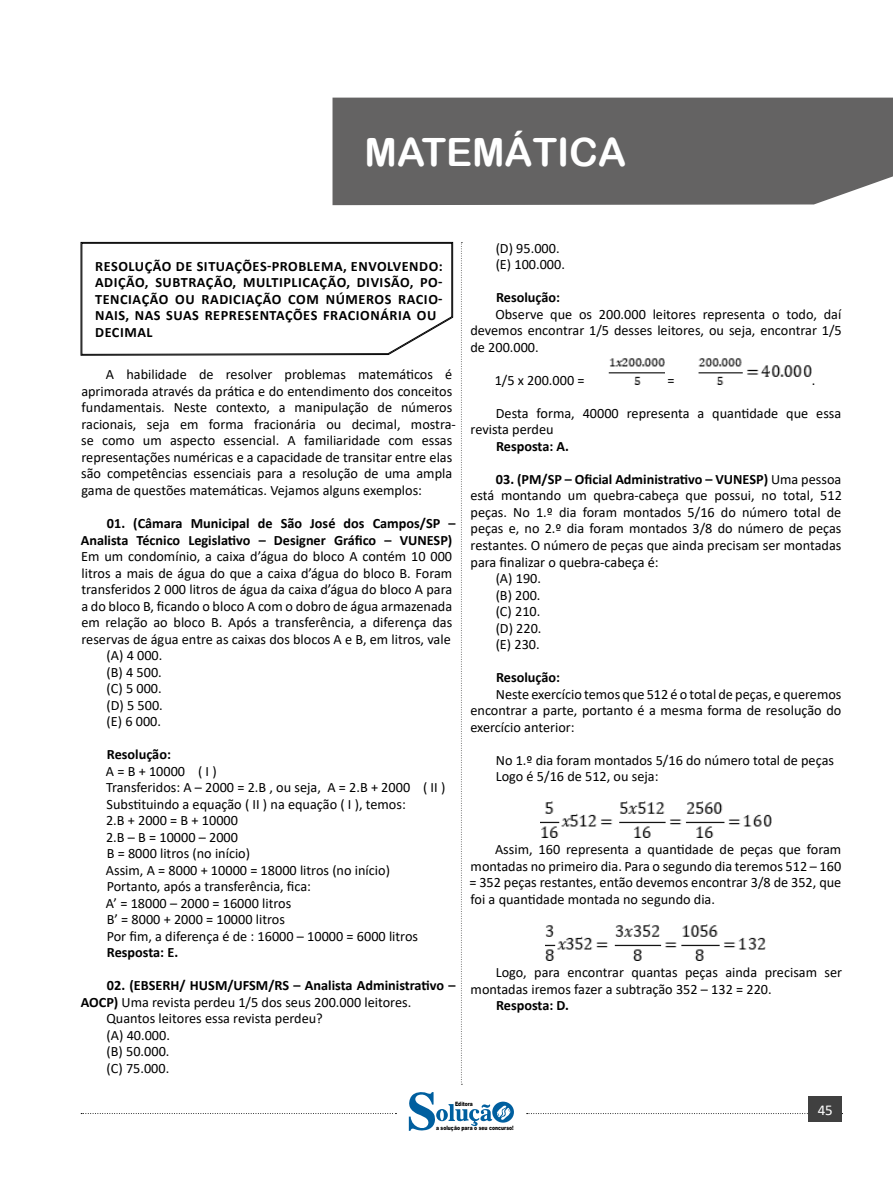
<style>
.page{position:relative;width:893px;height:1191px;background:#fff}
.page>*{position:absolute;margin:0;border:0;box-sizing:border-box;transform-origin:0 0}
.TÍTULO_DE_MATÉRIA{font:39px "Arial Rounded MT Bold";color:#fff}
.t1{font:15px "Calibri";color:#fff}
.t2{font:14.25px/16.5px "Calibri";color:#000}
.CAIXINHAS{font:700 14.25px/16.5px "Calibri";letter-spacing:.04em;color:#000}
.CAIXINHAS-2{font:700 14.25px/16.5px "Calibri";color:#000}
.t3{font:900 6px "Arial";color:#000;scale:.76 1}
.s1{font-weight:700}
.s2{font-weight:400}
</style>
<div class="page">
<svg style="left:461px;top:242px;width:1px;height:843px"></svg>
<svg style="left:409px;top:1092px;width:105px;height:39px"></svg>
<div style="left:332px;top:98px;width:561px;height:107px;background:#646363"></div>
<svg style="left:527px;top:1113px;width:316px;height:1px"></svg>
<svg style="left:81px;top:1113px;width:315px;height:1px"></svg>
<div style="left:809px;top:1096px;width:33px;height:26px;background:#404040"></div>
<svg style="left:81px;top:242px;width:372px;height:114px"></svg>
<img style="left:608px;top:358px;width:56px;height:27px">
<img style="left:698px;top:358px;width:114px;height:27px">
<img style="left:541px;top:801px;width:230px;height:37px">
<img style="left:545px;top:924px;width:221px;height:36px">
<p class="TÍTULO_DE_MATÉRIA" style="left:365px;top:129px;width:263px">MATEMÁTICA</p>
<p class="CAIXINHAS" style="left:95px;top:257px;width:349px">RESOLUÇÃO DE SITUAÇÕES-PROBLEMA, ENVOLVENDO:<br>ADIÇÃO, SUBTRAÇÃO, MULTIPLICAÇÃO, DIVISÃO, PO-TENCIAÇÃO OU RADICIAÇÃO COM NÚMEROS RACIO-NAIS, NAS SUAS REPRESENTAÇÕES FRACIONÁRIA OU DECIMAL</p>
<p class="t2" style="left:81px;top:366px;width:376px;text-indent:25px">A habilidade de resolver problemas matemáticos é aprimorada através da prática e do entendimento dos conceitos fundamentais. Neste contexto, a manipulação de números racionais, seja em forma fracionária ou decimal, mostra&shy;se como um aspecto essencial. A familiaridade com essas representações numéricas e a capacidade de transitar entre elas são competências essenciais para a resolução de uma ampla gama de questões matemáticas. Vejamos alguns exemplos:</p>
<p class="t2" style="left:81px;top:514px;width:376px;text-indent:26px"><span class="s1">01. (Câmara Municipal de São José dos Campos/SP – Analista Técnico Legislativo – Designer Gráfico – VUNESP)<br></span>Em um condomínio, a caixa d’água do bloco A contém 10 000 litros a mais de água do que a caixa d’água do bloco B. Foram transferidos 2 000 litros de água da caixa d’água do bloco A para a do bloco B, ficando o bloco A com o dobro de água armazenada em relação ao bloco B. Após a transferência, a diferença das reservas de água entre as caixas dos blocos A e B, em litros, vale</p>
<p class="t2" style="left:107px;top:646px;width:57px">(A) 4 000.</p>
<p class="t2" style="left:107px;top:663px;width:57px">(B) 4 500.</p>
<p class="t2" style="left:107px;top:679px;width:57px">(C) 5 000.</p>
<p class="t2" style="left:107px;top:696px;width:58px">(D) 5 500.</p>
<p class="t2" style="left:107px;top:712px;width:56px">(E) 6 000.</p>
<p class="CAIXINHAS" style="left:107px;top:746px;width:65px">Resolução:</p>
<p class="t2" style="left:106px;top:762px;width:112px">A = B + 10000 ( I )</p>
<p class="t2" style="left:106px;top:778px;width:341px">Transferidos: A – 2000 = 2.B , ou seja, A = 2.B + 2000 ( II )</p>
<p class="t2" style="left:107px;top:795px;width:301px">Substituindo a equação ( II ) na equação ( I ), temos:</p>
<p class="t2" style="left:106px;top:811px;width:133px">2.B + 2000 = B + 10000</p>
<p class="t2" style="left:106px;top:828px;width:133px">2.B – B = 10000 – 2000</p>
<p class="t2" style="left:107px;top:844px;width:145px">B = 8000 litros (no início)</p>
<p class="t2" style="left:106px;top:861px;width:286px">Assim, A = 8000 + 10000 = 18000 litros (no início)</p>
<p class="t2" style="left:107px;top:877px;width:206px">Portanto, após a transferência, fica:</p>
<p class="t2" style="left:106px;top:894px;width:187px">A’ = 18000 – 2000 = 16000 litros</p>
<p class="t2" style="left:107px;top:910px;width:180px">B’ = 8000 + 2000 = 10000 litros</p>
<p class="t2" style="left:107px;top:927px;width:313px">Por fim, a diferença é de : 16000 – 10000 = 6000 litros</p>
<p class="CAIXINHAS-2" style="left:107px;top:944px;width:73px">Resposta: E.</p>
<p class="CAIXINHAS-2" style="left:81px;top:977px;width:376px;text-indent:26px">02. (EBSERH/ HUSM/UFSM/RS – Analista Administrativo –<br>AOCP) <span class="s2">Uma revista perdeu 1/5 dos seus 200.000 leitores.</span></p>
<p class="t2" style="left:106px;top:1009px;width:218px">Quantos leitores essa revista perdeu?</p>
<p class="t2" style="left:107px;top:1026px;width:65px">(A) 40.000.</p>
<p class="t2" style="left:107px;top:1042px;width:64px">(B) 50.000.</p>
<p class="t2" style="left:107px;top:1059px;width:64px">(C) 75.000.</p>
<p class="t2" style="left:496px;top:239px;width:65px">(D) 95.000.</p>
<p class="t2" style="left:496px;top:256px;width:71px">(E) 100.000.</p>
<p class="CAIXINHAS" style="left:496px;top:289px;width:65px">Resolução:</p>
<p class="t2" style="left:470px;top:305px;width:373px;text-align:justify;text-indent:25px">Observe que os 200.000 leitores representa o todo, daí devemos encontrar 1/5 desses leitores, ou seja, encontrar 1/5 de 200.000.</p>
<p class="t2" style="left:495px;top:371px;width:91px">1/5 x 200.000 =</p>
<p class="t2" style="left:668px;top:371px;width:9px">=</p>
<p class="t2" style="left:812px;top:371px;width:5px">.</p>
<p class="t2" style="left:471px;top:404px;width:372px;text-indent:25px">Desta forma, 40000 representa a quantidade que essa revista perdeu</p>
<p class="CAIXINHAS-2" style="left:496px;top:438px;width:75px">Resposta: A.</p>
<p class="t2" style="left:470px;top:470px;width:373px;text-align:justify;text-indent:26px"><span class="s1">03. (PM/SP – Oficial Administrativo – VUNESP)</span> Uma pessoa está montando um quebra-cabeça que possui, no total, 512 peças. No 1.º dia foram montados 5/16 do número total de peças e, no 2.º dia foram montados 3/8 do número de peças restantes. O número de peças que ainda precisam ser montadas para finalizar o quebra-cabeça é:</p>
<p class="t2" style="left:496px;top:569px;width:47px">(A) 190.</p>
<p class="t2" style="left:496px;top:586px;width:46px">(B) 200.</p>
<p class="t2" style="left:496px;top:602px;width:46px">(C) 210.</p>
<p class="t2" style="left:496px;top:619px;width:47px">(D) 220.</p>
<p class="t2" style="left:496px;top:635px;width:46px">(E) 230.</p>
<p class="CAIXINHAS" style="left:496px;top:669px;width:65px">Resolução:</p>
<p class="t2" style="left:470px;top:685px;width:373px;text-align:justify;text-indent:25px">Neste exercício temos que 512 é o total de peças, e queremos encontrar a parte, portanto é a mesma forma de resolução do exercício anterior:</p>
<p class="t2" style="left:496px;top:751px;width:340px">No 1.º dia foram montados 5/16 do número total de peças</p>
<p class="t2" style="left:496px;top:767px;width:164px">Logo é 5/16 de 512, ou seja:</p>
<p class="t2" style="left:469px;top:841px;width:374px;text-align:justify;text-indent:26px">Assim, 160 representa a quantidade de peças que foram montadas no primeiro dia. Para o segundo dia teremos 512 – 160 = 352 peças restantes, então devemos encontrar 3/8 de 352, que foi a quantidade montada no segundo dia.</p>
<p class="t2" style="left:471px;top:964px;width:373px;text-indent:25px">Logo, para encontrar quantas peças ainda precisam ser montadas iremos fazer a subtração 352 – 132 = 220.</p>
<p class="CAIXINHAS-2" style="left:496px;top:997px;width:74px">Resposta: D.</p>
<p class="t3" style="left:455px;top:1099px;width:25px">Editora</p>
<p class="t3" style="left:436px;top:1123px;width:103px">a solução para o seu concurso!</p>
<p class="t1" style="left:818px;top:1099px;width:16px">45</p>
</div>
